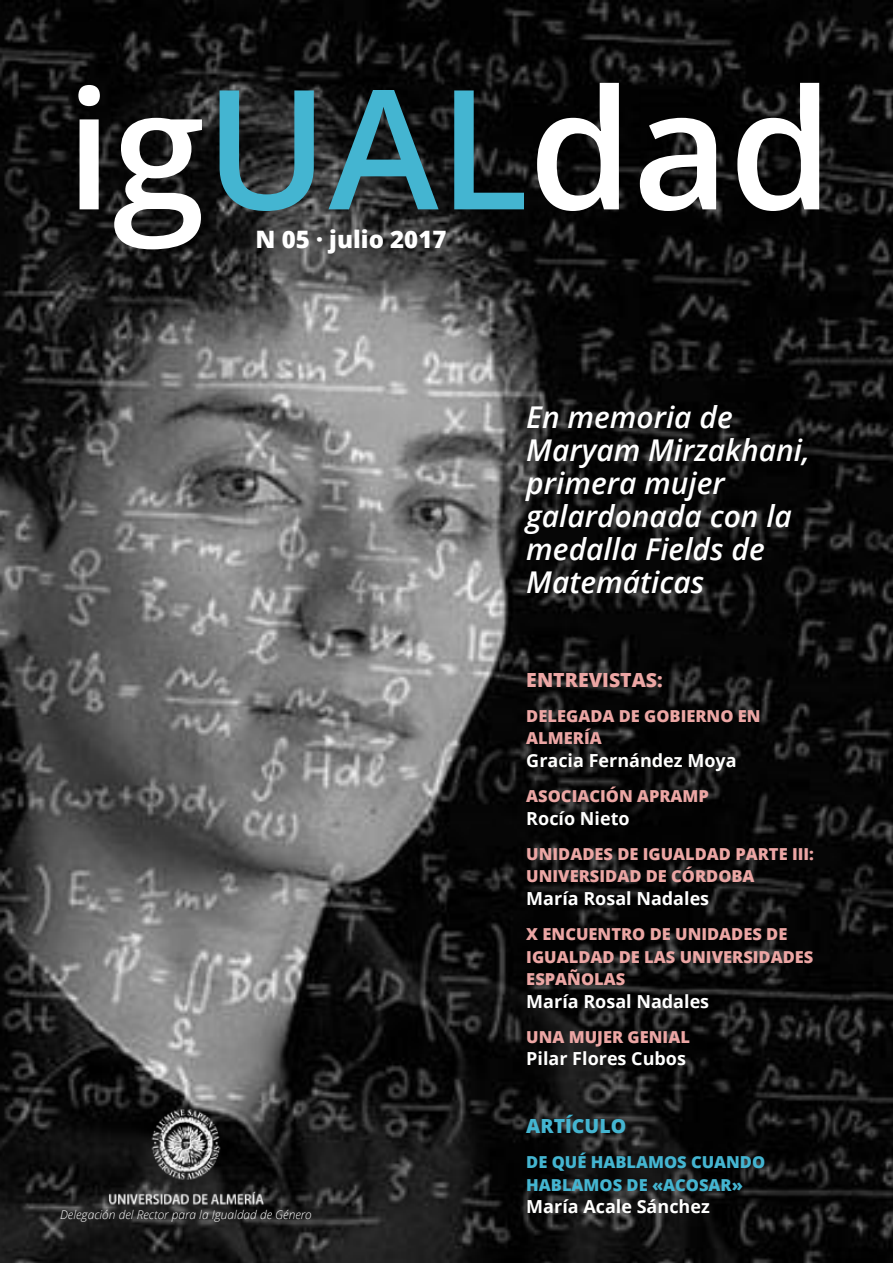
<style>
.page{position:relative;width:893px;height:1263px;background:#fff}
.page>*{position:absolute;margin:0;border:0;box-sizing:border-box;transform-origin:0 0}
.t1{font:600 166.5px "Open Sans";color:#fff}
.t2{font:italic 600 30px/33px "Open Sans";color:#fff}
.t3{font:800 24px "Open Sans";color:#fff}
.t4{font:800 19.5px "Open Sans";color:#eca6a4}
.t5{font:800 19.5px "Open Sans";color:#44b5d1}
.t6{font:700 18px "Open Sans";color:#fffffe}
.t7{font:700 18px "Open Sans";color:#fff}
.t8{font:800 16.5px/22.5px "Open Sans";color:#eca6a4}
.t9{font:800 16.5px/22.5px "Open Sans";color:#44b5d1}
.t10{font:italic 300 12px "Open Sans";color:#fff}
.s1{color:#44b5d1}
</style>
<div class="page">
<img style="left:0;top:0;width:893px;height:1263px">
<img style="left:90px;top:1107px;width:192px;height:99px">
<h1 class="t1" style="left:66px;top:35px;width:768px">ig<span class="s1">UAL</span>dad</h1>
<h3 class="t3" style="left:255px;top:221px;width:192px">N 05 · julio 2017</h3>
<h2 class="t2" style="left:526px;top:400px;width:285px">En memoria de<br>Maryam Mirzakhani, primera mujer galardonada con la medalla Fields de<br>Matemáticas</h2>
<p class="t10" style="left:60px;top:1206px;width:253px">Delegación del Rector para la Igualdad de Género</p>
<p class="t4" style="left:526px;top:665px;width:138px">ENTREVISTAS:</p>
<p class="t8" style="left:526px;top:704px;width:236px">DELEGADA DE GOBIERNO EN<br>ALMERÍA</p>
<p class="t6" style="left:526px;top:748px;width:212px">Gracia Fernández Moya</p>
<p class="t8" style="left:526px;top:784px;width:184px">ASOCIACIÓN APRAMP</p>
<p class="t6" style="left:526px;top:805px;width:105px">Rocío Nieto</p>
<p class="t8" style="left:526px;top:842px;width:289px">UNIDADES DE IGUALDAD PARTE III:<br>UNIVERSIDAD DE CÓRDOBA</p>
<p class="t7" style="left:526px;top:886px;width:184px">María Rosal Nadales</p>
<p class="t8" style="left:526px;top:922px;width:289px">X ENCUENTRO DE UNIDADES DE<br>IGUALDAD DE LAS UNIVERSIDADES<br>ESPAÑOLAS</p>
<p class="t7" style="left:526px;top:988px;width:184px">María Rosal Nadales</p>
<p class="t8" style="left:526px;top:1025px;width:165px">UNA MUJER GENIAL</p>
<p class="t6" style="left:526px;top:1046px;width:161px">Pilar Flores Cubos</p>
<p class="t5" style="left:526px;top:1111px;width:101px">ARTÍCULO</p>
<p class="t9" style="left:526px;top:1150px;width:240px">DE QUÉ HABLAMOS CUANDO<br>HABLAMOS DE «ACOSAR»</p>
<p class="t6" style="left:526px;top:1194px;width:185px">María Acale Sánchez</p>
</div>
